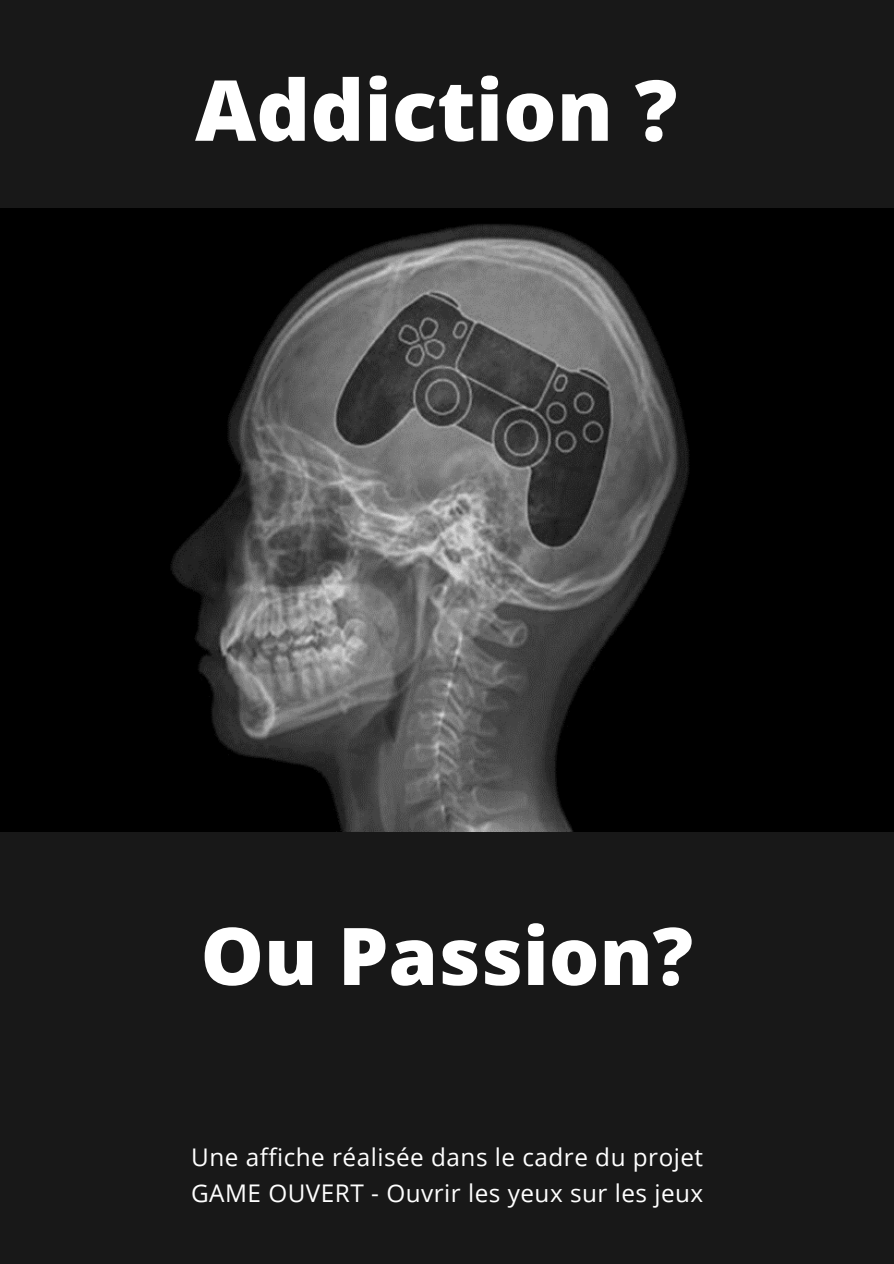
<style>
.page{position:relative;width:894px;height:1264px;background:#fff}
.page>*{position:absolute;margin:0;border:0;box-sizing:border-box;transform-origin:0 0}
.t1{font:800 84px "Open Sans";color:#fff}
.t2{font:800 79.5px "Open Sans";color:#fff}
.t3{font:24.3px/36.3px "Open Sans";letter-spacing:.02em;color:#fff}
</style>
<div class="page">
<div style="left:0;top:0;width:893px;height:1263px;background:#181818"></div>
<img style="left:0;top:208px;width:893px;height:623px">
<p class="t1" style="left:195px;top:51px;width:483px">Addiction ?</p>
<p class="t2" style="left:200px;top:900px;width:493px">Ou Passion?</p>
<p class="t3" style="left:191px;top:1138px;width:513px">Une affiche réalisée dans le cadre du projet<br>GAME OUVERT - Ouvrir les yeux sur les jeux</p>
</div>
